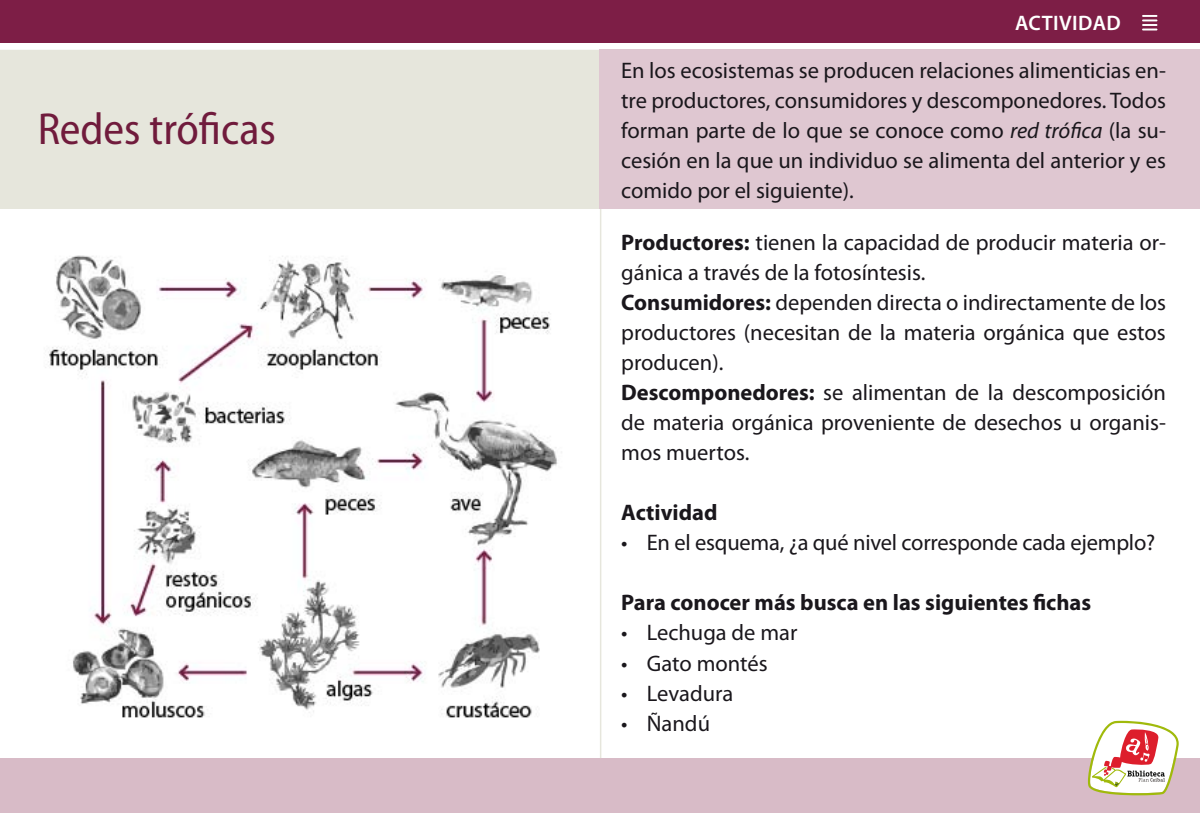
<style>
.page{position:relative;width:1200px;height:813px;background:#fff}
.page>*{position:absolute;margin:0;border:0;box-sizing:border-box;transform-origin:0 0}
.t1{font:semi-condensed 45px "Myriad Pro";color:#7d1e46}
.t2{font:22.5px/30px "Myriad Pro";color:#1a171c}
.t3{font:700 22.5px "Myriad Pro";color:#1a171c}
.t4{font:600 21px "Myriad Pro";letter-spacing:.02em;color:#fff}
.s1{font-style:italic}
.s2{font-weight:700}
</style>
<div class="page">
<div style="left:0;top:0;width:1199px;height:43px;background:#7d1e46"></div>
<div style="left:0;top:50px;width:599px;height:159px;background:#e6e6dc"></div>
<svg style="left:1142px;top:15px;width:15px;height:15px"></svg>
<div style="left:0;top:757px;width:1199px;height:55px;background:#d8bbc7"></div>
<div style="left:599px;top:50px;width:600px;height:159px;background:#dfc7d1"></div>
<hr style="left:599px;top:209px;width:2px;height:548px;background:#e6e6dc">
<img style="left:45px;top:255px;width:517px;height:463px">
<svg style="left:1087px;top:720px;width:91px;height:75px"></svg>
<h1 class="t1" style="left:37px;top:101px;width:240px">Redes tróficas</h1>
<p class="t4" style="left:1015px;top:9px;width:107px">ACTIVIDAD</p>
<p class="t2" style="left:621px;top:55px;width:546px;text-align:justify">En los ecosistemas se producen relaciones alimenticias en&shy;tre productores, consumidores y descomponedores. Todos forman parte de lo que se conoce como <span class="s1">red trófica</span> (la su&shy;cesión en la que un individuo se alimenta del anterior y es comido por el siguiente).</p>
<p class="t2" style="left:621px;top:227px;width:546px"><span class="s2">Productores:</span> tienen la capacidad de producir materia or&shy;gánica a través de la fotosíntesis.<br><span class="s2">Consumidores:</span> dependen directa o indirectamente de los productores (necesitan de la materia orgánica que estos producen).<br><span class="s2">Descomponedores:</span> se alimentan de la descomposición de materia orgánica proveniente de desechos u organis&shy;mos muertos.</p>
<p class="t3" style="left:621px;top:498px;width:98px">Actividad</p>
<p class="t2" style="left:621px;top:527px;width:535px">• En el esquema, ¿a qué nivel corresponde cada ejemplo?</p>
<p class="t3" style="left:621px;top:588px;width:471px">Para conocer más busca en las siguientes fichas</p>
<p class="t2" style="left:621px;top:617px;width:177px">• Lechuga de mar</p>
<p class="t2" style="left:621px;top:647px;width:148px">• Gato montés</p>
<p class="t2" style="left:621px;top:677px;width:113px">• Levadura</p>
<p class="t2" style="left:621px;top:707px;width:90px">• Ñandú</p>
</div>
